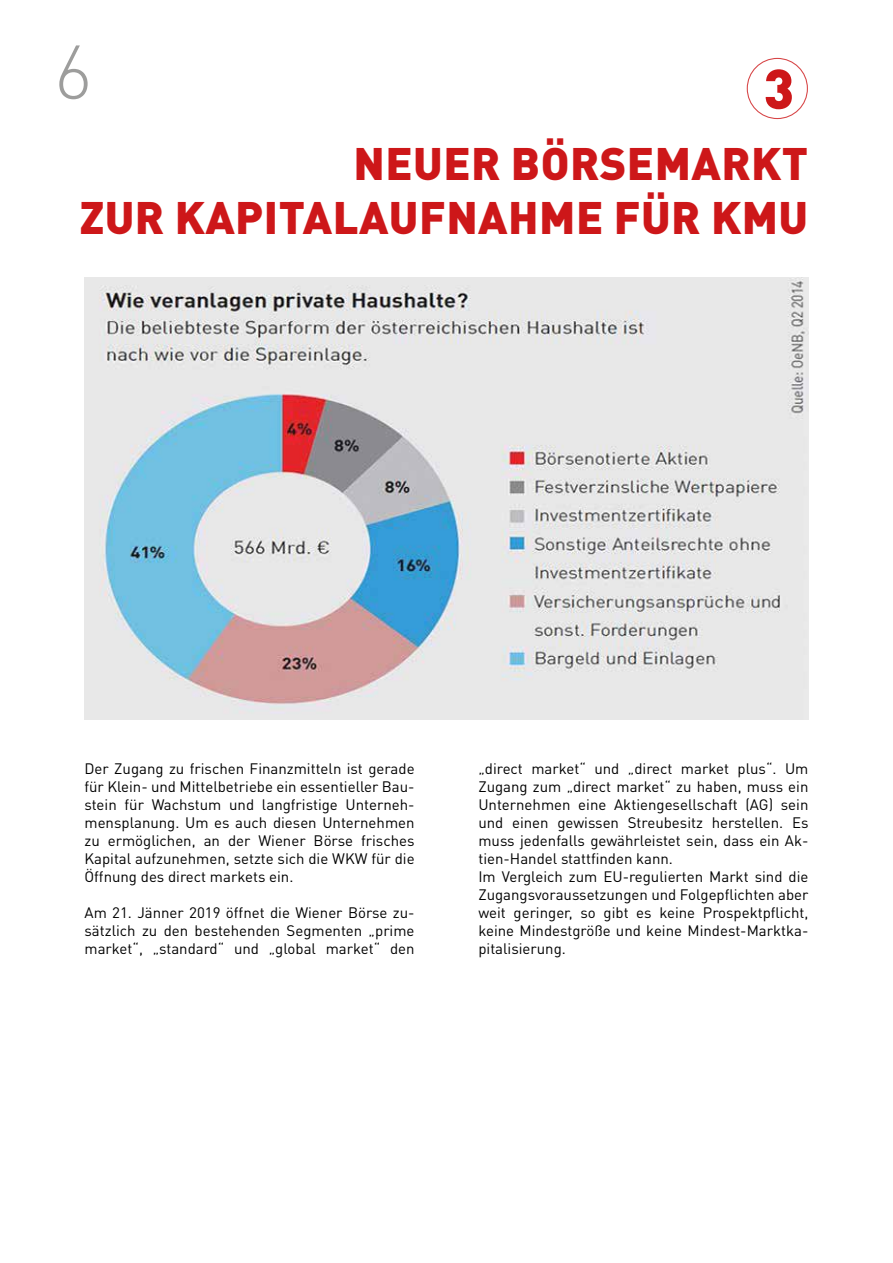
<style>
.page{position:relative;width:893px;height:1263px;background:#fff}
.page>*{position:absolute;margin:0;border:0;box-sizing:border-box;transform-origin:0 0}
.t1{font:300 75px "DIN";color:#9d9d9c}
.t2{font:900 55.2px "DIN Pro";color:#cd1719}
.t3{font:900 45px/54px "DIN Pro";letter-spacing:.01em;color:#cd1719;text-align:right}
.t4{font:15px/18px "DIN Pro";color:#000;text-align:justify}
</style>
<div class="page">
<img style="left:84px;top:277px;width:724px;height:442px">
<div style="left:747px;top:58px;width:61px;height:61px;border:1px solid #cd1719;border-radius:50%"></div>
<h1 class="t1" style="left:54px;top:26px;width:40px">6</h1>
<h2 class="t2" style="left:763px;top:51px;width:32px">3</h2>
<h3 class="t3" style="left:80px;top:135px;width:730px">NEUER BÖRSEMARKT<br>ZUR KAPITALAUFNAHME FÜR KMU</h3>
<p class="t4" style="left:84px;top:759px;width:332px">Der Zugang zu frischen Finanzmitteln ist gerade für Klein- und Mittelbetriebe ein essentieller Bau&shy;stein für Wachstum und langfristige Unterneh&shy;mensplanung. Um es auch diesen Unternehmen zu ermöglichen, an der Wiener Börse frisches Kapital aufzunehmen, setzte sich die WKW für die Öffnung des direct markets ein.</p>
<p class="t4" style="left:84px;top:903px;width:332px">Am 21. Jänner 2019 öffnet die Wiener Börse zu&shy;sätzlich zu den bestehenden Segmenten „prime market“, „standard“ und „global market“ den</p>
<p class="t4" style="left:478px;top:759px;width:332px;text-align:left">„direct market“ und „direct market plus“. Um Zugang zum „direct market“ zu haben, muss ein Unternehmen eine Aktiengesellschaft (AG) sein und einen gewissen Streubesitz herstellen. Es muss jedenfalls gewährleistet sein, dass ein Ak&shy;tien-Handel stattfinden kann.<br>Im Vergleich zum EU-regulierten Markt sind die Zugangsvoraussetzungen und Folgepflichten aber weit geringer, so gibt es keine Prospektpflicht, keine Mindestgröße und keine Mindest-Marktka&shy;pitalisierung.</p>
</div>
